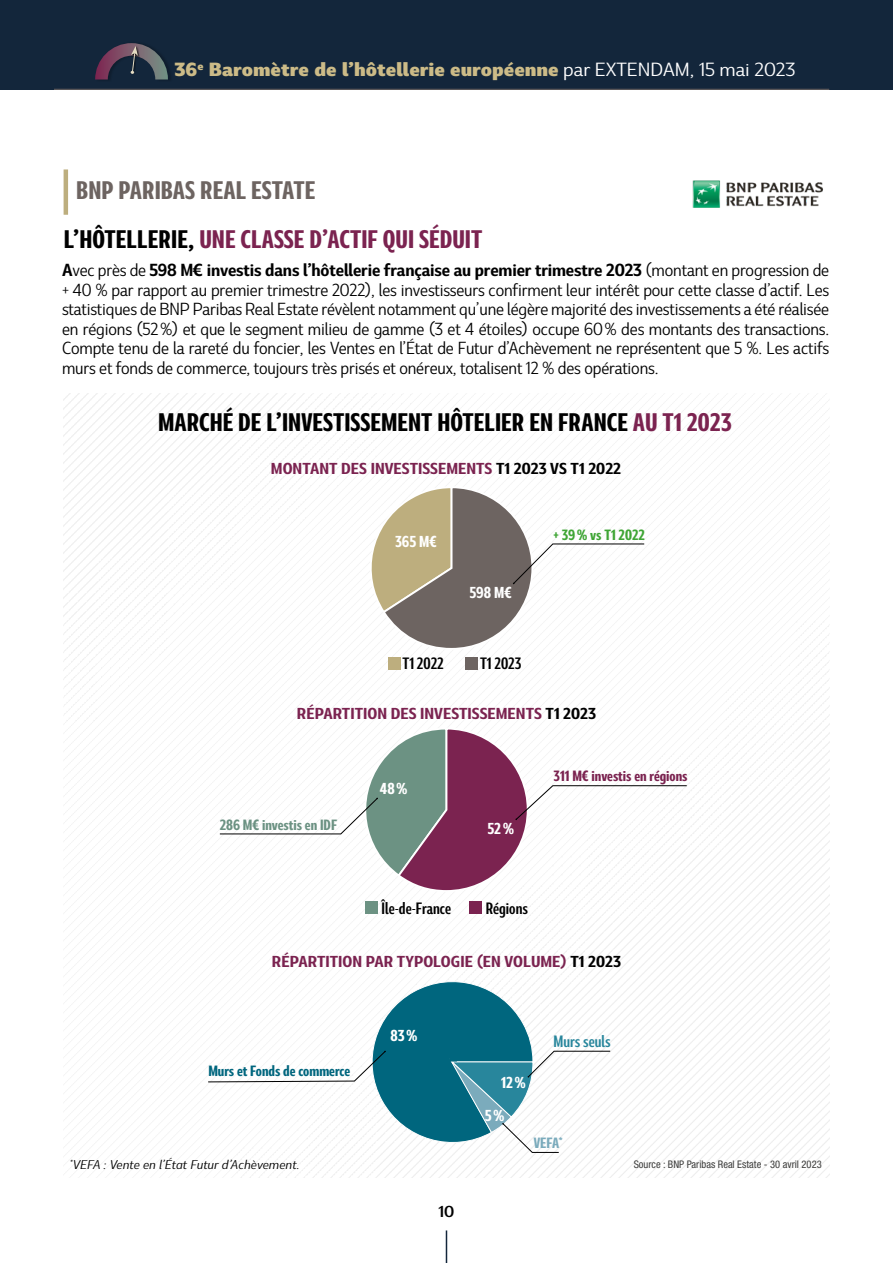
<style>
.page{position:relative;width:893px;height:1263px;background:#fff}
.page>*{position:absolute;margin:0;border:0;box-sizing:border-box;transform-origin:0 0}
.t1{font:700 condensed 24px "Marble Display";color:#000}
.t2{font:700 condensed 24px "Marble Display";color:#7b2350}
.t3{font:700 condensed 24px "Marble Display";color:#6d6461}
.t4{font:800 expanded 18px "Marble Display";color:#ccbb87}
.t5{font:expanded 16.5px/19.5px "Marble Display";letter-spacing:-.01em;color:#000;text-align:justify;scale:.9 1}
.t6{font:600 condensed 15.6px "Marble Display";color:#000}
.t7{font:600 condensed 15.6px "Marble Display";color:#28869c}
.t8{font:700 15px "Marble Display";color:#7b2350}
.t9{font:700 condensed 15px/32.5px "Marble Display";color:#fff}
.t10{font:600 expanded 15px "Marble Display";color:#000}
.t11{font:700 condensed 14.1px "Marble Display";color:#7b2350}
.t12{font:700 condensed 14.1px "Marble Display";color:#00667e}
.t13{font:700 condensed 14.1px "Marble Display";color:#6c9283}
.t14{font:700 condensed 14.1px "Marble Display";color:#3fa535}
.t15{font:700 condensed 14.1px "Marble Display";color:#7babbc}
.t16{font:italic expanded 12px "Marble Display";color:#000}
.t17{font:condensed 10.5px "Helvetica Neue LT Std";color:#3c3c3b}
.s1{font-weight:400;color:#fff}
.s2{color:#000}
.s3{font-weight:700}
.s4{color:#7b2350}
</style>
<div class="page">
<div style="left:0;top:0;width:893px;height:89px;background:#13263b"></div>
<hr style="left:54px;top:89px;width:775px;height:1px;background:#6d6461">
<svg style="left:95px;top:43px;width:73px;height:37px"></svg>
<hr style="left:446px;top:1230px;width:1px;height:33px;background:#13263b">
<img style="left:64px;top:394px;width:765px;height:784px">
<img style="left:692px;top:180px;width:131px;height:28px">
<hr style="left:64px;top:169px;width:4px;height:46px;background:#bdae7e">
<div style="left:388px;top:657px;width:13px;height:13px;background:#bdae7e"></div>
<div style="left:466px;top:657px;width:12px;height:13px;background:#6d6461"></div>
<svg style="left:359px;top:485px;width:286px;height:166px"></svg>
<div style="left:365px;top:901px;width:13px;height:13px;background:#6c9283"></div>
<div style="left:469px;top:901px;width:13px;height:13px;background:#7b2350"></div>
<svg style="left:219px;top:727px;width:468px;height:166px"></svg>
<svg style="left:208px;top:969px;width:403px;height:185px"></svg>
<p class="t4" style="left:175px;top:53px;width:622px">36<sup>e</sup> Baromètre de l’hôtellerie européenne <span class="s1">par EXTENDAM, 15 mai 2023</span></p>
<h1 class="t3" style="left:76px;top:169px;width:241px">BNP PARIBAS REAL ESTATE</h1>
<h1 class="t2" style="left:64px;top:219px;width:420px"><span class="s2">L’HÔTELLERIE,</span> UNE CLASSE D’ACTIF QUI SÉDUIT</h1>
<p class="t5" style="left:62px;top:259px;width:854px"><span class="s3">A</span>vec près de <span class="s3">598 M€ investis dans l’hôtellerie française au premier trimestre 2023</span> (montant en progression de + 40 % par rapport au premier trimestre 2022), les investisseurs confirment leur intérêt pour cette classe d’actif. Les statistiques de BNP Paribas Real Estate révèlent notamment qu’une légère majorité des investissements a été réalisée en régions (52 %) et que le segment milieu de gamme (3 et 4 étoiles) occupe 60 % des montants des transactions.<br>Compte tenu de la rareté du foncier, les Ventes en l’État de Futur d’Achèvement ne représentent que 5 %. Les actifs murs et fonds de commerce, toujours très prisés et onéreux, totalisent 12 % des opérations.</p>
<h1 class="t1" style="left:158px;top:402px;width:575px">MARCHÉ DE L’INVESTISSEMENT HÔTELIER EN FRANCE <span class="s4">AU T1 2023</span></h1>
<p class="t8" style="left:271px;top:456px;width:352px">MONTANT DES INVESTISSEMENTS <span class="s2">T1 2023 VS T1 2022</span></p>
<p class="t9" style="left:395px;top:524px;width:43px">365 M€</p>
<p class="t9" style="left:469px;top:575px;width:44px">598 M€</p>
<p class="t6" style="left:402px;top:650px;width:43px">T1 2022</p>
<p class="t6" style="left:480px;top:650px;width:43px">T1 2023</p>
<p class="t14" style="left:554px;top:522px;width:93px">+ 39 % vs T1 2022</p>
<p class="t8" style="left:297px;top:700px;width:301px">RÉPARTITION DES INVESTISSEMENTS <span class="s2">T1 2023</span></p>
<p class="t13" style="left:220px;top:812px;width:119px">286 M€ investis en IDF</p>
<p class="t9" style="left:380px;top:771px;width:29px">48 %</p>
<p class="t9" style="left:487px;top:811px;width:28px">52 %</p>
<p class="t6" style="left:382px;top:895px;width:71px">Île-de-France</p>
<p class="t6" style="left:486px;top:895px;width:44px">Régions</p>
<p class="t11" style="left:554px;top:764px;width:135px">311 M€ investis en régions</p>
<p class="t8" style="left:272px;top:949px;width:351px">RÉPARTITION PAR TYPOLOGIE (EN VOLUME) <span class="s2">T1 2023</span></p>
<p class="t12" style="left:208px;top:1058px;width:144px">Murs et Fonds de commerce</p>
<p class="t9" style="left:390px;top:1017px;width:29px">83 %</p>
<p class="t7" style="left:553px;top:1028px;width:59px">Murs seuls</p>
<p class="t9" style="left:485px;top:1065px;width:43px;text-indent:16px">12 %<br>5 %</p>
<p class="t15" style="left:534px;top:1131px;width:31px">VEFA*</p>
<p class="t16" style="left:69px;top:1155px;width:232px">*VEFA : Vente en l’État Futur d’Achèvement.</p>
<p class="t17" style="left:634px;top:1158px;width:190px">Source : BNP Paribas Real Estate - 30 avril 2023</p>
<p class="t10" style="left:439px;top:1198px;width:17px">10</p>
</div>
